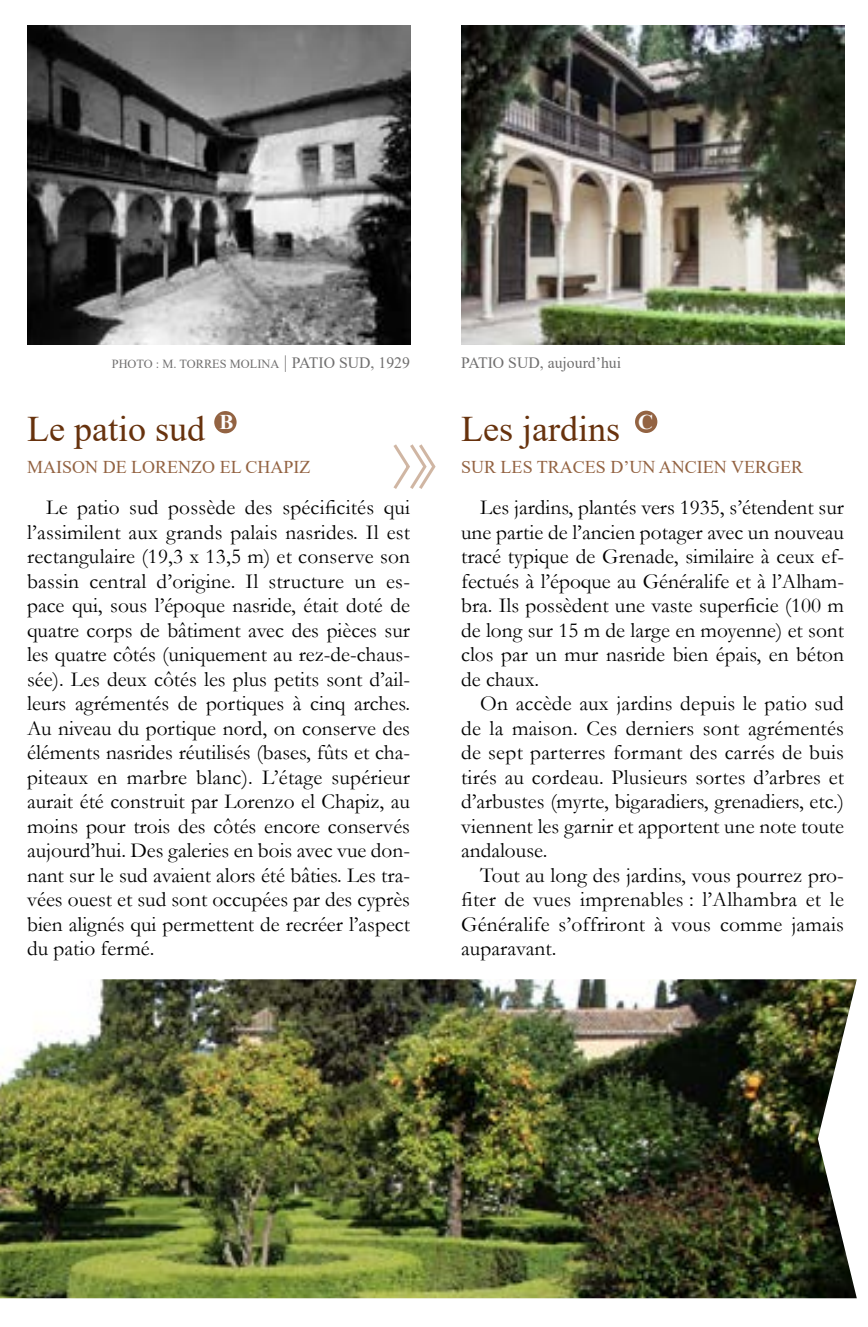
<style>
.page{position:relative;width:868px;height:1327px;background:#fff}
.page>*{position:absolute;margin:0;border:0;box-sizing:border-box;transform-origin:0 0}
.t1{font:36px "Times New Roman";color:#67320d}
.t2{font:21.38px/24.5px "Garamond";color:#000;text-align:justify}
.t3{font:18px "Times New Roman";color:#936342}
.t4{font:15.75px "Times New Roman";color:#706f6f}
.t5{font:12.38px "Times New Roman";color:#706f6f}
.s1{font-size:18px}
.s2{font-size:15.75px}
</style>
<div class="page">
<img style="left:0;top:979px;width:856px;height:319px">
<img style="left:27px;top:26px;width:383px;height:318px">
<img style="left:461px;top:26px;width:382px;height:318px">
<svg style="left:393px;top:444px;width:43px;height:45px"></svg>
<div style="left:214px;top:411px;width:22px;height:22px;background:#936342;border-radius:50%"></div>
<div style="left:635px;top:411px;width:22px;height:22px;background:#936342;border-radius:50%"></div>
<p class="t5" style="left:112px;top:355px;width:300px">PHOTO : M. TORRES MOLINA <span class="s1">|</span> <span class="s2">PATIO SUD, 1929</span></p>
<h1 class="t1" style="left:27px;top:403px;width:208px">Le patio sud <sup>B</sup></h1>
<p class="t4" style="left:461px;top:352px;width:161px">PATIO SUD, aujourd’hui</p>
<h1 class="t1" style="left:461px;top:403px;width:194px">Les jardins <sup>C</sup></h1>
<p class="t3" style="left:27px;top:455px;width:285px">MAISON DE LORENZO EL CHAPIZ</p>
<p class="t3" style="left:461px;top:455px;width:343px">SUR LES TRACES D’UN ANCIEN VERGER</p>
<p class="t2" style="left:27px;top:494px;width:384px;text-indent:19px">Le patio sud possède des spécificités qui l’assimilent aux grands palais nasrides. Il est rectangulaire (19,3 x 13,5 m) et conserve son bassin central d’origine. Il structure un es&shy;pace qui, sous l’époque nasride, était doté de quatre corps de bâtiment avec des pièces sur les quatre côtés (uniquement au rez-de-chaus&shy;sée). Les deux côtés les plus petits sont d’ail&shy;leurs agrémentés de portiques à cinq arches.<br>Au niveau du portique nord, on conserve des éléments nasrides réutilisés (bases, fûts et cha&shy;piteaux en marbre blanc). L’étage supérieur aurait été construit par Lorenzo el Chapiz, au moins pour trois des côtés encore conservés aujourd’hui. Des galeries en bois avec vue don&shy;nant sur le sud avaient alors été bâties. Les tra&shy;vées ouest et sud sont occupées par des cyprès bien alignés qui permettent de recréer l’aspect du patio fermé.</p>
<p class="t2" style="left:461px;top:494px;width:384px;text-indent:19px">Les jardins, plantés vers 1935, s’étendent sur une partie de l’ancien potager avec un nouveau tracé typique de Grenade, similaire à ceux ef&shy;fectués à l’époque au Généralife et à l’Alham&shy;bra. Ils possèdent une vaste superficie (100 m de long sur 15 m de large en moyenne) et sont clos par un mur nasride bien épais, en béton de chaux.</p>
<p class="t2" style="left:461px;top:690px;width:384px;text-indent:19px">On accède aux jardins depuis le patio sud de la maison. Ces derniers sont agrémentés de sept parterres formant des carrés de buis tirés au cordeau. Plusieurs sortes d’arbres et d’arbustes (myrte, bigaradiers, grenadiers, etc.) viennent les garnir et apportent une note toute andalouse.</p>
<p class="t2" style="left:461px;top:862px;width:384px;text-indent:19px">Tout au long des jardins, vous pourrez pro&shy;fiter de vues imprenables : l’Alhambra et le Généralife s’offriront à vous comme jamais auparavant.</p>
</div>
